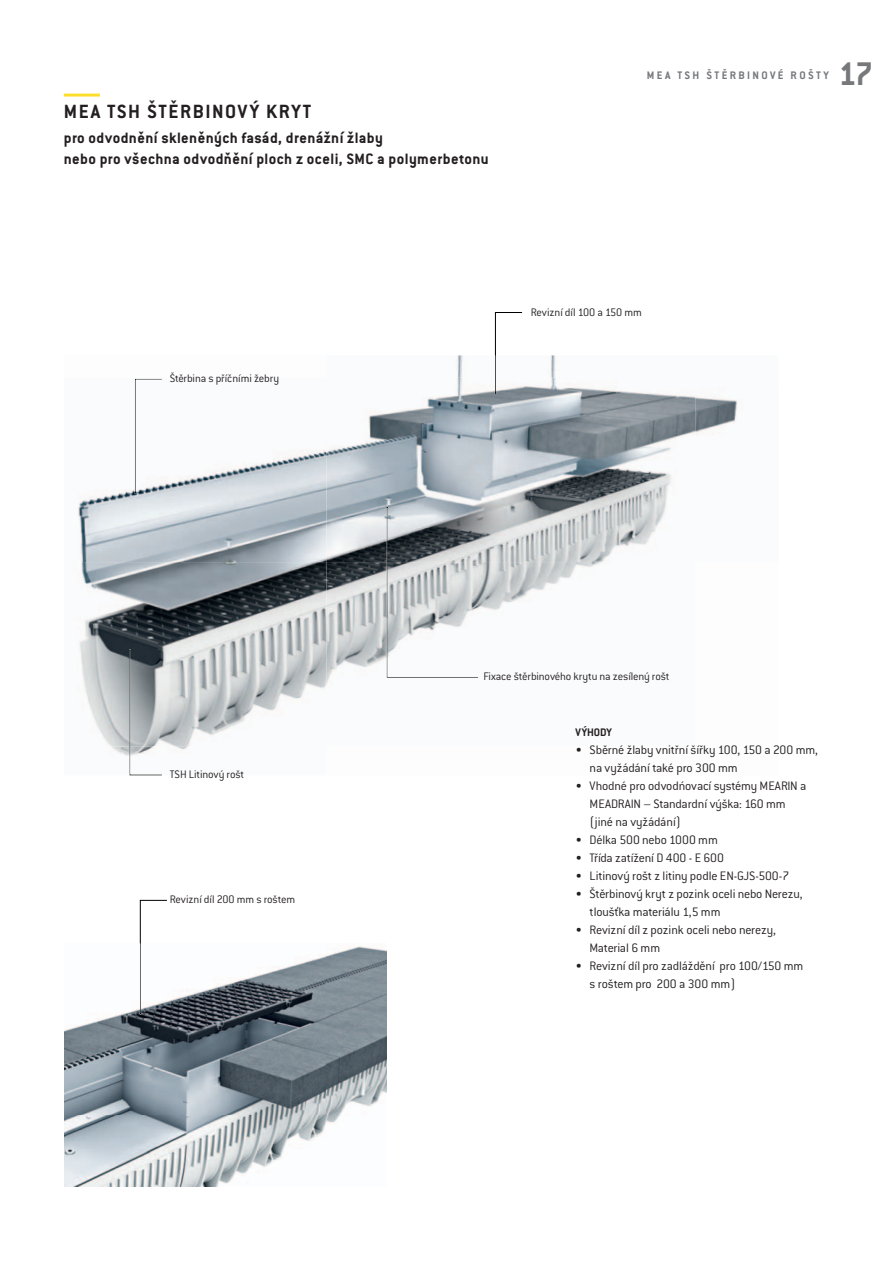
<style>
.page{position:relative;width:893px;height:1263px;background:#fff}
.page>*{position:absolute;margin:0;border:0;box-sizing:border-box;transform-origin:0 0}
.t1{font:700 36px "Conduit ITC Pro";color:#76787b}
.t2{font:700 21px "Conduit ITC Pro";letter-spacing:.075em;color:#231f20}
.t3{font:700 16.5px/21px "Conduit ITC Pro";letter-spacing:.025em;color:#231f20}
.t4{font:300 13.5px/18px "Conduit ITC Pro";letter-spacing:-.01em;color:#231f20}
.t5{font:300 12px "Conduit ITC Pro";letter-spacing:-.01em;color:#231f20}
.t6{font:700 12px "Conduit ITC Pro";letter-spacing:.2em;color:#76787b}
.t7{font:700 12px "Conduit ITC Pro";letter-spacing:-.005em;color:#231f20}
</style>
<div class="page">
<svg style="left:140px;top:900px;width:27px;height:43px"></svg>
<svg style="left:495px;top:312px;width:28px;height:43px"></svg>
<img style="left:78px;top:355px;width:660px;height:420px">
<img style="left:64px;top:943px;width:323px;height:243px">
<hr style="left:64px;top:94px;width:36px;height:3px;background:#ffdd2b">
<h2 class="t2" style="left:64px;top:105px;width:249px">MEA TSH ŠTĚRBINOVÝ KRYT</h2>
<p class="t3" style="left:64px;top:129px;width:426px">pro odvodnění skleněných fasád, drenážní žlaby<br>nebo pro všechna odvodňění ploch z oceli, SMC a polymerbetonu</p>
<p class="t6" style="left:647px;top:72px;width:184px">MEA TSH ŠTĚRBINOVÉ ROŠTY</p>
<h1 class="t1" style="left:839px;top:62px;width:36px">17</h1>
<p class="t5" style="left:170px;top:375px;width:111px">Štěrbina s příčními žebry</p>
<p class="t5" style="left:531px;top:309px;width:113px">Revizní díl 100 a 150 mm</p>
<p class="t5" style="left:170px;top:771px;width:76px">TSH Litinový rošt</p>
<p class="t5" style="left:170px;top:895px;width:127px">Revizní díl 200 mm s roštem</p>
<p class="t5" style="left:483px;top:672px;width:188px">Fixace štěrbinového krytu na zesílený rošt</p>
<p class="t7" style="left:576px;top:728px;width:38px">VÝHODY</p>
<p class="t4" style="left:590px;top:742px;width:230px;text-indent:-14px">• Sběrné žlaby vnitřní šířky 100, 150 a 200 mm, na vyžádání také pro 300 mm</p>
<p class="t4" style="left:590px;top:778px;width:218px;text-indent:-14px">• Vhodné pro odvodńovací systémy MEARIN a<br>MEADRAIN – Standardní výška: 160 mm (jiné na vyžádání)</p>
<p class="t4" style="left:576px;top:832px;width:144px">• Délka 500 nebo 1000 mm</p>
<p class="t4" style="left:576px;top:850px;width:150px">• Třída zatížení D 400 - E 600</p>
<p class="t4" style="left:576px;top:868px;width:215px">• Litinový rošt z litiny podle EN-GJS-500-7</p>
<p class="t4" style="left:590px;top:886px;width:215px;text-indent:-14px">• Štěrbinový kryt z pozink oceli nebo Nerezu, tloušťka materiálu 1,5 mm</p>
<p class="t4" style="left:590px;top:922px;width:188px;text-indent:-14px">• Revizní díl z pozink oceli nebo nerezy,<br>Material 6 mm</p>
<p class="t4" style="left:590px;top:958px;width:215px;text-indent:-14px">• Revizní díl pro zadláždění pro 100/150 mm s roštem pro 200 a 300 mm)</p>
</div>
